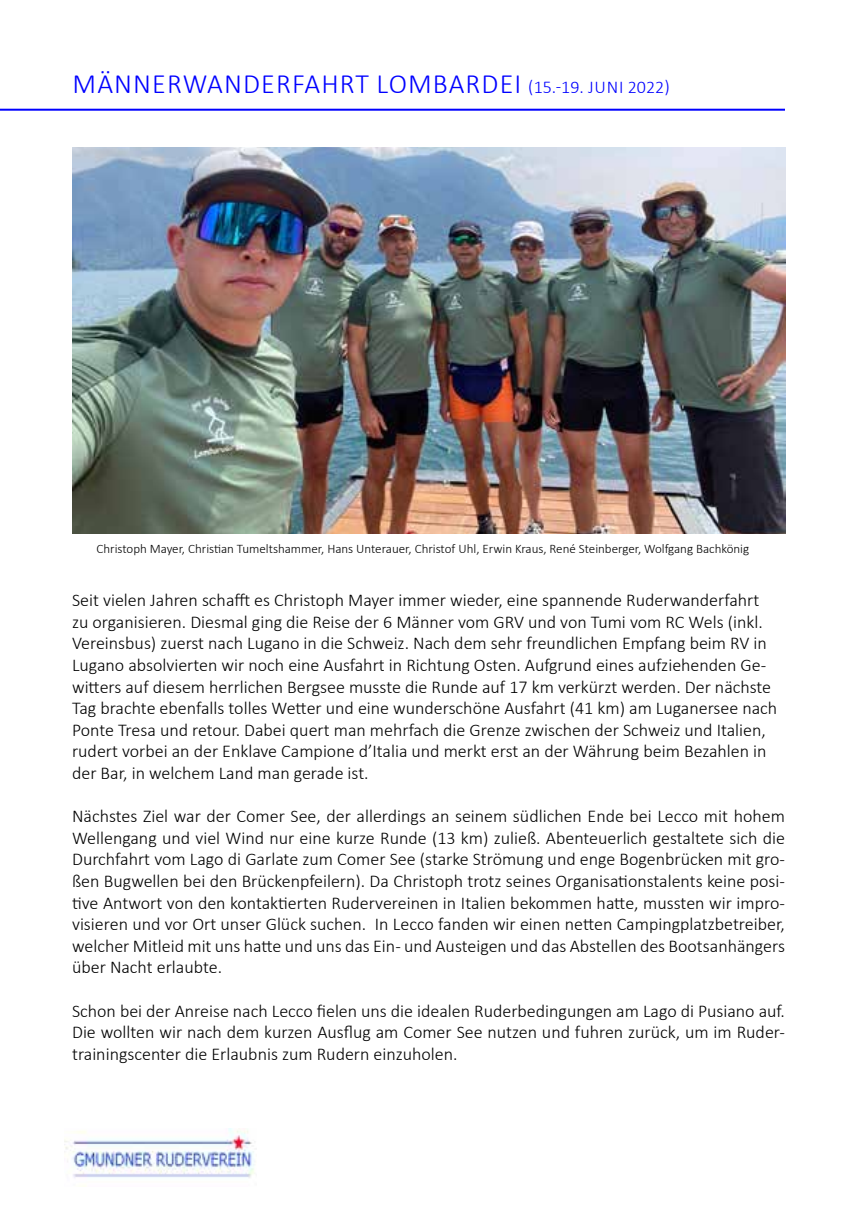
<style>
.page{position:relative;width:857px;height:1225px;background:#fff}
.page>*{position:absolute;margin:0;border:0;box-sizing:border-box;transform-origin:0 0}
.t1{font:300 28px "Calibri";letter-spacing:.04em;color:#00f}
.t2{font:300 18px/21.6px "Calibri";color:#000;text-align:justify}
.t3{font:300 13px "Calibri";color:#000}
.s1{font-size:18px}
</style>
<div class="page">
<hr style="left:0;top:109px;width:784px;height:2px;background:#00f">
<img style="left:64px;top:1128px;width:191px;height:59px">
<img style="left:72px;top:147px;width:712px;height:386px">
<h1 class="t1" style="left:73px;top:66px;width:598px">MÄNNERWANDERFAHRT LOMBARDEI <span class="s1">(15.-19. JUNI 2022)</span></h1>
<p class="t3" style="left:96px;top:540px;width:654px">Christoph Mayer, Christian Tumeltshammer, Hans Unterauer, Christof Uhl, Erwin Kraus, René Steinberger, Wolfgang Bachkönig</p>
<p class="t2" style="left:72px;top:589px;width:706px;text-align:left">Seit vielen Jahren schafft es Christoph Mayer immer wieder, eine spannende Ruderwanderfahrt zu organisieren. Diesmal ging die Reise der 6 Männer vom GRV und von Tumi vom RC Wels (inkl.<br>Vereinsbus) zuerst nach Lugano in die Schweiz. Nach dem sehr freundlichen Empfang beim RV in Lugano absolvierten wir noch eine Ausfahrt in Richtung Osten. Aufgrund eines aufziehenden Ge&shy;witters auf diesem herrlichen Bergsee musste die Runde auf 17 km verkürzt werden. Der nächste Tag brachte ebenfalls tolles Wetter und eine wunderschöne Ausfahrt (41 km) am Luganersee nach Ponte Tresa und retour. Dabei quert man mehrfach die Grenze zwischen der Schweiz und Italien, rudert vorbei an der Enklave Campione d’Italia und merkt erst an der Währung beim Bezahlen in der Bar, in welchem Land man gerade ist.</p>
<p class="t2" style="left:72px;top:805px;width:714px">Nächstes Ziel war der Comer See, der allerdings an seinem südlichen Ende bei Lecco mit hohem Wellengang und viel Wind nur eine kurze Runde (13 km) zuließ. Abenteuerlich gestaltete sich die Durchfahrt vom Lago di Garlate zum Comer See (starke Strömung und enge Bogenbrücken mit gro&shy;ßen Bugwellen bei den Brückenpfeilern). Da Christoph trotz seines Organisationstalents keine posi&shy;tive Antwort von den kontaktierten Rudervereinen in Italien bekommen hatte, mussten wir impro&shy;visieren und vor Ort unser Glück suchen. In Lecco fanden wir einen netten Campingplatzbetreiber, welcher Mitleid mit uns hatte und uns das Ein- und Austeigen und das Abstellen des Bootsanhängers über Nacht erlaubte.</p>
<p class="t2" style="left:72px;top:999px;width:714px">Schon bei der Anreise nach Lecco fielen uns die idealen Ruderbedingungen am Lago di Pusiano auf.<br>Die wollten wir nach dem kurzen Ausflug am Comer See nutzen und fuhren zurück, um im Ruder&shy;trainingscenter die Erlaubnis zum Rudern einzuholen.</p>
</div>
